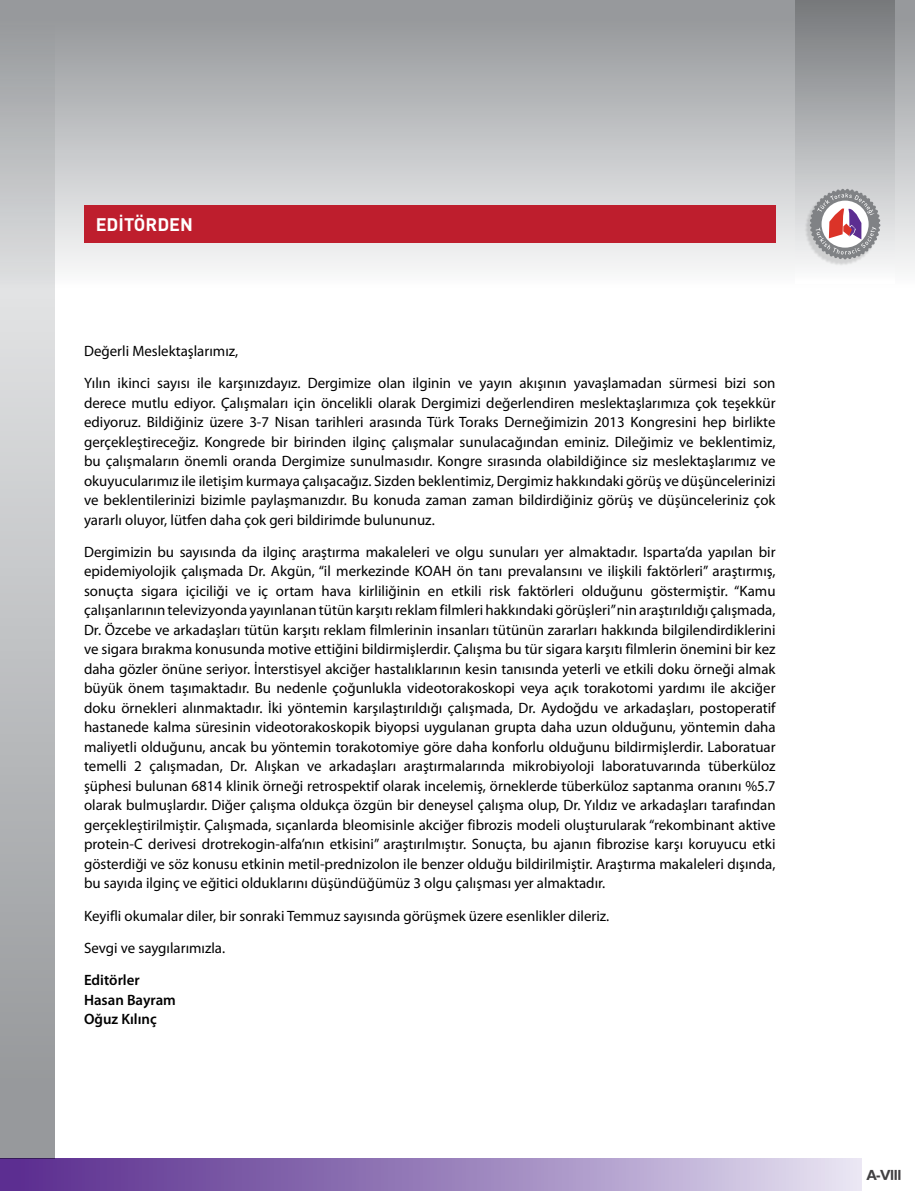
<style>
.page{position:relative;width:915px;height:1191px;background:#fff}
.page>*{position:absolute;margin:0;border:0;box-sizing:border-box;transform-origin:0 0}
.t1{font:700 18px "DIN Pro";color:#fff}
.t2{font:15px/19.5px "Myriad Pro";color:#000}
.t3{font:600 15px/19.5px "Myriad Pro";color:#000}
.t4{font:500 15px "Proxima Sans";color:#414042}
</style>
<div class="page">
<div style="left:0;top:0;width:914px;height:367px;background:linear-gradient(to bottom,#949699,#fff)"></div>
<div style="left:84px;top:205px;width:691px;height:38px;background:#be1e2d"></div>
<div style="left:0;top:1158px;width:861px;height:33px;background:linear-gradient(to right,#53268a,#e2ddee)"></div>
<svg style="left:0;top:0;width:54px;height:1158px;background:#b9babc"></svg>
<div style="left:795px;top:0;width:98px;height:283px;background:linear-gradient(to bottom,#74777a,#fbfcfd)"></div>
<div style="left:803px;top:191px;width:75px;height:75px;background:#000;opacity:.13"></div>
<svg style="left:809px;top:188px;width:71px;height:72px"></svg>
<p class="t1" style="left:96px;top:212px;width:99px">EDİTÖRDEN</p>
<p class="t2" style="left:84px;top:334px;width:692px;line-height:32.2px">Değerli Meslektaşlarımız,<br>Yılın ikinci sayısı ile karşınızdayız. Dergimize olan ilginin ve yayın akışının yavaşlamadan sürmesi bizi son</p>
<p class="t2" style="left:84px;top:392px;width:692px;text-align:justify">derece mutlu ediyor. Çalışmaları için öncelikli olarak Dergimizi değerlendiren meslektaşlarımıza çok teşekkür ediyoruz. Bildiğiniz üzere 3-7 Nisan tarihleri arasında Türk Toraks Derneğimizin 2013 Kongresini hep birlikte gerçekleştireceğiz. Kongrede bir birinden ilginç çalışmalar sunulacağından eminiz. Dileğimiz ve beklentimiz, bu çalışmaların önemli oranda Dergimize sunulmasıdır. Kongre sırasında olabildiğince siz meslektaşlarımız ve okuyucularımız ile iletişim kurmaya çalışacağız. Sizden beklentimiz, Dergimiz hakkındaki görüş ve düşüncelerinizi ve beklentilerinizi bizimle paylaşmanızdır. Bu konuda zaman zaman bildirdiğiniz görüş ve düşünceleriniz çok yararlı oluyor, lütfen daha çok geri bildirimde bulununuz.</p>
<p class="t2" style="left:84px;top:542px;width:693px;text-align:justify">Dergimizin bu sayısında da ilginç araştırma makaleleri ve olgu sunuları yer almaktadır. Isparta’da yapılan bir epidemiyolojik çalışmada Dr. Akgün, “il merkezinde KOAH ön tanı prevalansını ve ilişkili faktörleri” araştırmış, sonuçta sigara içiciliği ve iç ortam hava kirliliğinin en etkili risk faktörleri olduğunu göstermiştir. “Kamu çalışanlarının televizyonda yayınlanan tütün karşıtı reklam filmleri hakkındaki görüşleri” nin araştırıldığı çalışmada, Dr. Özcebe ve arkadaşları tütün karşıtı reklam filmlerinin insanları tütünün zararları hakkında bilgilendirdiklerini ve sigara bırakma konusunda motive ettiğini bildirmişlerdir. Çalışma bu tür sigara karşıtı filmlerin önemini bir kez daha gözler önüne seriyor. İnterstisyel akciğer hastalıklarının kesin tanısında yeterli ve etkili doku örneği almak büyük önem taşımaktadır. Bu nedenle çoğunlukla videotorakoskopi veya açık torakotomi yardımı ile akciğer doku örnekleri alınmaktadır. İki yöntemin karşılaştırıldığı çalışmada, Dr. Aydoğdu ve arkadaşları, postoperatif hastanede kalma süresinin videotorakoskopik biyopsi uygulanan grupta daha uzun olduğunu, yöntemin daha maliyetli olduğunu, ancak bu yöntemin torakotomiye göre daha konforlu olduğunu bildirmişlerdir. Laboratuar temelli 2 çalışmadan, Dr. Alışkan ve arkadaşları araştırmalarında mikrobiyoloji laboratuvarında tüberküloz şüphesi bulunan 6814 klinik örneği retrospektif olarak incelemiş, örneklerde tüberküloz saptanma oranını %5.7 olarak bulmuşlardır. Diğer çalışma oldukça özgün bir deneysel çalışma olup, Dr. Yıldız ve arkadaşları tarafından gerçekleştirilmiştir. Çalışmada, sıçanlarda bleomisinle akciğer fibrozis modeli oluşturularak “rekombinant aktive protein-C derivesi drotrekogin-alfa’nın etkisini” araştırılmıştır. Sonuçta, bu ajanın fibrozise karşı koruyucu etki gösterdiği ve söz konusu etkinin metil-prednizolon ile benzer olduğu bildirilmiştir. Araştırma makaleleri dışında, bu sayıda ilginç ve eğitici olduklarını düşündüğümüz 3 olgu çalışması yer almaktadır.</p>
<p class="t2" style="left:84px;top:899px;width:526px;line-height:32.2px">Keyifli okumalar diler, bir sonraki Temmuz sayısında görüşmek üzere esenlikler dileriz.<br>Sevgi ve saygılarımızla.</p>
<p class="t3" style="left:84px;top:970px;width:93px">Editörler<br>Hasan Bayram<br>Oğuz Kılınç</p>
<p class="t4" style="left:866px;top:1166px;width:36px">A-VIII</p>
</div>
